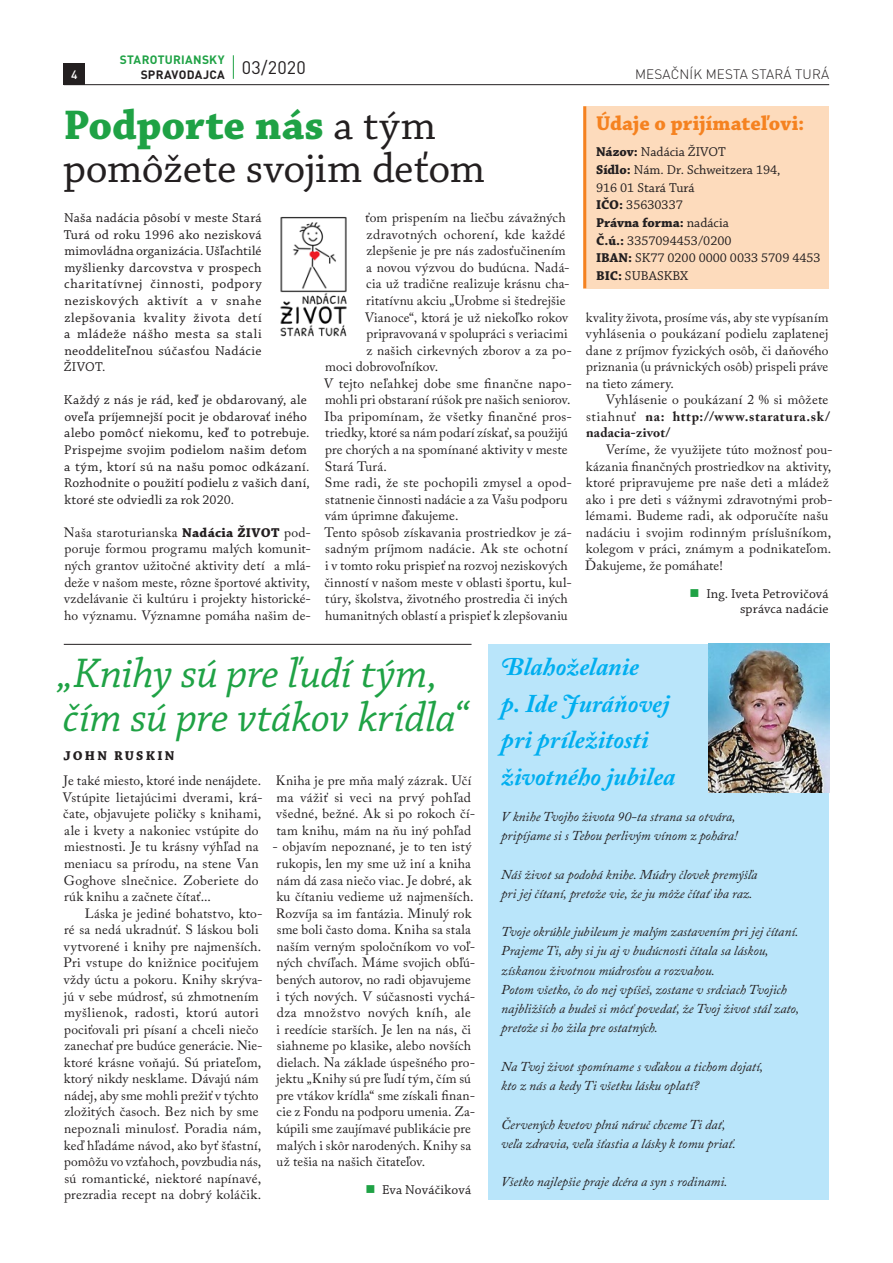
<style>
.page{position:relative;width:893px;height:1263px;background:#fff}
.page>*{position:absolute;margin:0;border:0;box-sizing:border-box;transform-origin:0 0}
.t1{font:italic 43.5px/43.5px "Chaparral Pro";letter-spacing:-.005em;color:#1fa245}
.t2{font:43.5px/43.5px "Chaparral Pro";letter-spacing:-.01em;color:#231f20}
.t3{font:italic 700 25.5px/36.3px "Adobe Caslon Pro";letter-spacing:.005em;color:#00aeef}
.t4{font:700 21px "Chaparral Pro";color:#f58220}
.t5{font:13.5px/16.5px "Adobe Caslon Pro";letter-spacing:.015em;color:#231f20}
.t6{font:13.5px/16.5px "Chaparral Pro";letter-spacing:.01em;color:#231f20}
.t7{font:italic 13.5px/19.2px "Adobe Caslon Pro";color:#231f20}
.t8{font:700 13.5px/16.5px "Adobe Caslon Pro";letter-spacing:.04em;color:#231f20}
.t9{font:300 13.5px "DIN Pro";letter-spacing:.01em;color:#231f20}
.t10{font:700 13.5px "Chaparral Pro";letter-spacing:.165em;color:#231f20}
.t11{font:700 12px/14.4px "DIN Pro";letter-spacing:.02em;color:#1fa245}
.t12{font:500 12px "DIN Pro";color:#fff}
.s1{color:#231f20}
.s2{font-weight:700;color:#1fa245}
.s3{font-family:"Chaparral Pro";font-weight:700}
.s4{font-weight:700}
.s5{font-weight:400}
.s6{color:#1fa245}
</style>
<div class="page">
<div style="left:64px;top:64px;width:21px;height:21px;background:#231f20"></div>
<hr style="left:64px;top:84px;width:765px;height:1px;background:#231f20">
<svg style="left:233px;top:55px;width:1px;height:24px"></svg>
<div style="left:583px;top:106px;width:246px;height:182px;background:#fddbbc"></div>
<hr style="left:583px;top:106px;width:3px;height:182px;background:#f58220">
<div style="left:489px;top:644px;width:340px;height:555px;background:#b9e5fa"></div>
<img style="left:709px;top:644px;width:120px;height:148px">
<hr style="left:64px;top:644px;width:408px;height:1px;background:#231f20">
<img style="left:280px;top:216px;width:67px;height:121px">
<p class="t11" style="left:141px;top:52px;width:167px;text-indent:-21px">STAROTURIANSKY<br><span class="s1">SPRAVODAJCA</span> <sup>03/2020</sup></p>
<h1 class="t2" style="left:63px;top:105px;width:423px"><span class="s2">Podporte nás</span> a tým pomôžete svojim deťom</h1>
<p class="t6" style="left:64px;top:210px;width:200px;text-align:justify">Naša nadácia pôsobí v meste Stará Turá od roku 1996 ako nezisková mimovládna organizácia. Ušľachtilé myšlienky darcovstva v prospech charitatívnej činnosti, podpory neziskových aktivít a v snahe zlepšovania kvality života detí a mládeže nášho mesta sa stali neoddeliteľnou súčasťou Nadácie ŽIVOT.</p>
<p class="t6" style="left:64px;top:392px;width:247px">Každý z nás je rád, keď je obdarovaný, ale oveľa príjemnejší pocit je obdarovať iného alebo pomôcť niekomu, keď to potrebuje.<br>Prispejme svojim podielom našim deťom a tým, ktorí sú na našu pomoc odkázaní.<br>Rozhodnite o použití podielu z vašich daní, ktoré ste odviedli za rok 2020.</p>
<p class="t5" style="left:64px;top:524px;width:249px;text-align:justify">Naša staroturianska <span class="s3">Nadácia ŽIVOT</span> pod&shy;poruje formou programu malých komunit&shy;ných grantov užitočné aktivity detí a mlá&shy;deže v našom meste, rôzne športové aktivity, vzdelávanie či kultúru i projekty historické&shy;ho významu. Významne pomáha našim de-</p>
<p class="t12" style="left:71px;top:67px;width:8px">4</p>
<p class="t9" style="left:635px;top:65px;width:195px">MESAČNÍK MESTA STARÁ TURÁ</p>
<h3 class="t4" style="left:596px;top:111px;width:210px">Údaje o prijímateľovi:</h3>
<p class="t6" style="left:596px;top:144px;width:226px;line-height:17.5px"><span class="s4">Názov:</span> Nadácia ŽIVOT<br><span class="s4">Sídlo:</span> Nám. Dr. Schweitzera 194,<br>916 01 Stará Turá<br><span class="s4">IČO:</span> 35630337<br><span class="s4">Právna forma:</span> nadácia<br><span class="s4">Č.ú.:</span> 3357094453/0200<br><span class="s4">IBAN:</span> SK77 0200 0000 0033 5709 4453<br><span class="s4">BIC:</span> SUBASKBX</p>
<p class="t5" style="left:365px;top:209px;width:202px">ťom prispením na liečbu závažných</p>
<p class="t5" style="left:366px;top:226px;width:200px">zdravotných ochorení, kde každé</p>
<p class="t5" style="left:366px;top:242px;width:201px">zlepšenie je pre nás zadosťučinením</p>
<p class="t5" style="left:366px;top:259px;width:205px">a novou výzvou do budúcna. Nadá-</p>
<p class="t5" style="left:366px;top:276px;width:205px">cia už tradične realizuje krásnu cha-</p>
<p class="t5" style="left:366px;top:292px;width:201px">ritatívnu akciu „Urobme si štedrejšie</p>
<p class="t5" style="left:365px;top:309px;width:205px">Vianoce“, ktorá je už niekoľko rokov</p>
<p class="t5" style="left:366px;top:325px;width:203px">pripravovaná v spolupráci s veriacimi</p>
<p class="t5" style="left:366px;top:342px;width:207px">z našich cirkevných zborov a za po-</p>
<p class="t5" style="left:325px;top:358px;width:114px">moci dobrovoľníkov.</p>
<p class="t5" style="left:324px;top:375px;width:250px">V tejto neľahkej dobe sme finančne napo-</p>
<p class="t5" style="left:325px;top:391px;width:247px">mohli pri obstaraní rúšok pre našich seniorov.</p>
<p class="t5" style="left:325px;top:408px;width:249px">Iba pripomínam, že všetky finančné pros-</p>
<p class="t5" style="left:325px;top:425px;width:244px">triedky, ktoré sa nám podarí získať, sa použijú</p>
<p class="t5" style="left:325px;top:441px;width:244px">pre chorých a na spomínané aktivity v meste</p>
<p class="t5" style="left:325px;top:458px;width:63px">Stará Turá.</p>
<p class="t5" style="left:325px;top:474px;width:248px">Sme radi, že ste pochopili zmysel a opod-</p>
<p class="t5" style="left:325px;top:491px;width:244px">statnenie činnosti nadácie a za Vašu podporu</p>
<p class="t5" style="left:325px;top:507px;width:135px">vám úprimne ďakujeme.</p>
<p class="t5" style="left:324px;top:524px;width:249px">Tento spôsob získavania prostriedkov je zá-</p>
<p class="t5" style="left:325px;top:540px;width:244px">sadným príjmom nadácie. Ak ste ochotní</p>
<p class="t5" style="left:325px;top:557px;width:244px">i v tomto roku prispieť na rozvoj neziskových</p>
<p class="t5" style="left:324px;top:574px;width:249px">činností v našom meste v oblasti športu, kul-</p>
<p class="t5" style="left:325px;top:590px;width:244px">túry, školstva, životného prostredia či iných</p>
<p class="t5" style="left:325px;top:607px;width:244px">humanitných oblastí a prispieť k zlepšovaniu</p>
<p class="t5" style="left:586px;top:309px;width:244px;text-align:justify">kvality života, prosíme vás, aby ste vypísaním vyhlásenia o poukázaní podielu zaplatenej dane z príjmov fyzických osôb, či daňového priznania (u právnických osôb) prispeli práve na tieto zámery.</p>
<p class="t8" style="left:586px;top:391px;width:246px;text-indent:20px"><span class="s5">Vyhlásenie o poukázaní 2 % si môžete stiahnuť</span> na: http://www.staratura.sk/ nadacia-zivot/</p>
<p class="t5" style="left:585px;top:441px;width:249px;text-indent:20px">Veríme, že využijete túto možnosť pou&shy;kázania finančných prostriedkov na aktivity, ktoré pripravujeme pre naše deti a mládež ako i pre deti s vážnymi zdravotnými prob&shy;lémami. Budeme radi, ak odporučíte našu nadáciu i svojim rodinným príslušníkom, kolegom v práci, známym a podnikateľom.<br>Ďakujeme, že pomáhate!</p>
<p class="t6" style="left:689px;top:586px;width:141px;line-height:15px;text-align:right"><span class="s6">■</span> Ing. Iveta Petrovičová správca nadácie</p>
<h1 class="t1" style="left:57px;top:654px;width:413px">„Knihy sú pre ľudí tým, čím sú pre vtákov krídla“</h1>
<p class="t10" style="left:63px;top:748px;width:112px">JOHN RUSKIN</p>
<p class="t5" style="left:63px;top:772px;width:202px">Je také miesto, ktoré inde nenájdete.<br>Vstúpite lietajúcimi dverami, krá&shy;čate, objavujete poličky s knihami, ale i kvety a nakoniec vstúpite do miestnosti. Je tu krásny výhľad na meniacu sa prírodu, na stene Van Goghove slnečnice. Zoberiete do rúk knihu a začnete čítať...</p>
<p class="t5" style="left:64px;top:905px;width:201px;text-indent:21px">Láska je jediné bohatstvo, kto&shy;ré sa nedá ukradnúť. S láskou boli vytvorené i knihy pre najmenších.<br>Pri vstupe do knižnice pociťujem vždy úctu a pokoru. Knihy skrýva&shy;jú v sebe múdrosť, sú zhmotnením myšlienok, radosti, ktorú autori pociťovali pri písaní a chceli niečo zanechať pre budúce generácie. Nie&shy;ktoré krásne voňajú. Sú priateľom, ktorý nikdy nesklame. Dávajú nám nádej, aby sme mohli prežiť v týchto zložitých časoch. Bez nich by sme nepoznali minulosť. Poradia nám, keď hľadáme návod, ako byť šťastní, pomôžu vo vzťahoch, povzbudia nás, sú romantické, niektoré napínavé, prezradia recept na dobrý koláčik.</p>
<p class="t5" style="left:276px;top:772px;width:201px">Kniha je pre mňa malý zázrak. Učí ma vážiť si veci na prvý pohľad všedné, bežné. Ak si po rokoch čí&shy;tam knihu, mám na ňu iný pohľad</p>
<p class="t5" style="left:273px;top:838px;width:204px">- objavím nepoznané, je to ten istý rukopis, len my sme už iní a kniha nám dá zasa niečo viac. Je dobré, ak ku čítaniu vedieme už najmenších.<br>Rozvíja sa im fantázia. Minulý rok sme boli často doma. Kniha sa stala naším verným spoločníkom vo voľ&shy;ných chvíľach. Máme svojich obľú&shy;bených autorov, no radi objavujeme<br>i tých nových. V súčasnosti vychá&shy;dza množstvo nových kníh, ale<br>i reedície starších. Je len na nás, či siahneme po klasike, alebo novších dielach. Na základe úspešného pro&shy;jektu „Knihy sú pre ľudí tým, čím sú pre vtákov krídla“ sme získali finan&shy;cie z Fondu na podporu umenia. Za&shy;kúpili sme zaujímavé publikácie pre malých i skôr narodených. Knihy sa už tešia na našich čitateľov.</p>
<p class="t6" style="left:365px;top:1182px;width:107px"><span class="s6">■</span> Eva Nováčiková</p>
<h2 class="t3" style="left:501px;top:648px;width:175px">Blahoželanie<br>p. Ide Juráňovej pri príležitosti životného jubilea</h2>
<p class="t7" style="left:501px;top:806px;width:238px">V knihe Tvojho života 90-ta strana sa otvára, pripíjame si s Tebou perlivým vínom z pohára!</p>
<p class="t7" style="left:501px;top:864px;width:257px">Náš život sa podobá knihe. Múdry človek premýšľa pri jej čítaní, pretože vie, že ju môže čítať iba raz.</p>
<p class="t7" style="left:501px;top:922px;width:299px">Tvoje okrúhle jubileum je malým zastavením pri jej čítaní.<br>Prajeme Ti, aby si ju aj v budúcnosti čítala sa láskou, získanou životnou múdrosťou a rozvahou.<br>Potom všetko, čo do nej vpíšeš, zostane v srdciach Tvojich najbližších a budeš si môcť povedať, že Tvoj život stál zato, pretože si ho žila pre ostatných.</p>
<p class="t7" style="left:501px;top:1057px;width:263px">Na Tvoj život spomíname s vďakou a tichom dojatí, kto z nás a kedy Ti všetku lásku oplatí?</p>
<p class="t7" style="left:501px;top:1114px;width:236px">Červených kvetov plnú náruč chceme Ti dať, veľa zdravia, veľa šťastia a lásky k tomu priať.</p>
<p class="t7" style="left:501px;top:1172px;width:228px">Všetko najlepšie praje dcéra a syn s rodinami.</p>
</div>
